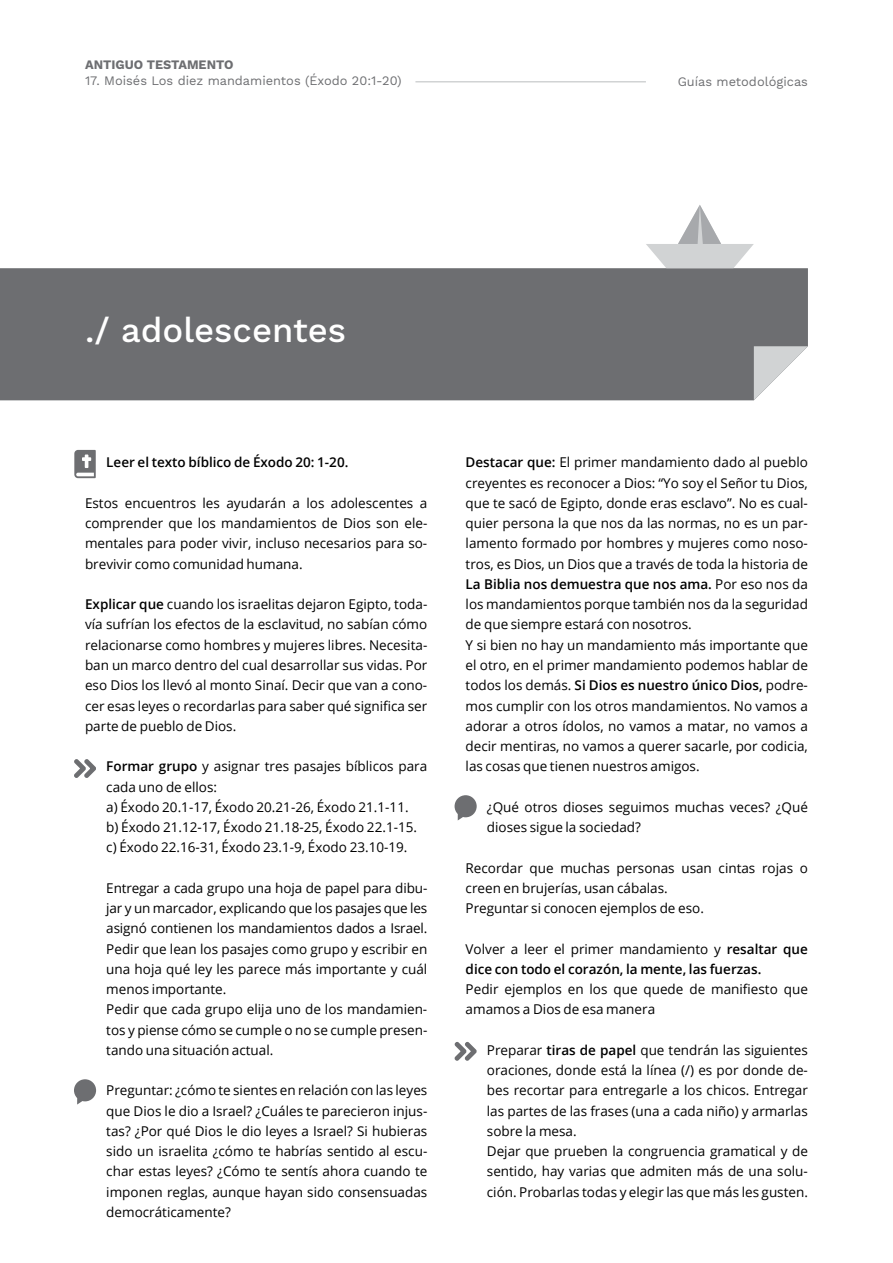
<style>
.page{position:relative;width:893px;height:1263px;background:#fff}
.page>*{position:absolute;margin:0;border:0;box-sizing:border-box;transform-origin:0 0}
.t1{font:500 34.5px "Work Sans";color:#fff}
.t2{font:13.5px/20.2px "Open Sans";color:#000}
.t3{font:600 13.5px/20.2px "Open Sans";color:#000}
.t4{font:12.75px "Work Sans";color:#6d6e71}
.t5{font:700 12.75px "Work Sans";color:#6d6e71}
.s1{font-weight:600}
.s2{font-weight:400}
</style>
<div class="page">
<div style="left:0;top:268px;width:808px;height:132px;background:#6d6e71"></div>
<svg style="left:754px;top:346px;width:54px;height:54px"></svg>
<svg style="left:74px;top:1079px;width:22px;height:25px"></svg>
<svg style="left:455px;top:795px;width:22px;height:25px"></svg>
<svg style="left:74px;top:450px;width:22px;height:28px"></svg>
<svg style="left:74px;top:759px;width:22px;height:19px"></svg>
<svg style="left:454px;top:1041px;width:23px;height:20px"></svg>
<hr style="left:415px;top:81px;width:231px;height:2px;background:#d1d3d4">
<svg style="left:646px;top:205px;width:108px;height:63px"></svg>
<p class="t5" style="left:85px;top:58px;width:150px">ANTIGUO TESTAMENTO</p>
<p class="t4" style="left:85px;top:73px;width:318px">17. Moisés Los diez mandamientos (Éxodo 20:1-20)</p>
<p class="t4" style="left:678px;top:74px;width:132px">Guías metodológicas</p>
<h1 class="t1" style="left:85px;top:310px;width:263px">./ adolescentes</h1>
<p class="t3" style="left:106px;top:452px;width:244px">Leer el texto bíblico de Éxodo 20: 1-20.</p>
<p class="t2" style="left:85px;top:493px;width:344px;text-align:justify">Estos encuentros les ayudarán a los adolescentes a comprender que los mandamientos de Dios son ele&shy;mentales para poder vivir, incluso necesarios para so&shy;brevivir como comunidad humana.</p>
<p class="t2" style="left:85px;top:594px;width:344px;text-align:justify"><span class="s1">Explicar que</span> cuando los israelitas dejaron Egipto, toda&shy;vía sufrían los efectos de la esclavitud, no sabían cómo relacionarse como hombres y mujeres libres. Necesita&shy;ban un marco dentro del cual desarrollar sus vidas. Por eso Dios los llevó al monto Sinaí. Decir que van a cono&shy;cer esas leyes o recordarlas para saber qué significa ser parte de pueblo de Dios.</p>
<p class="t2" style="left:106px;top:756px;width:323px"><span class="s1">Formar grupo</span> y asignar tres pasajes bíblicos para cada uno de ellos:<br>a) Éxodo 20.1-17, Éxodo 20.21-26, Éxodo 21.1-11.<br>b) Éxodo 21.12-17, Éxodo 21.18-25, Éxodo 22.1-15. c) Éxodo 22.16-31, Éxodo 23.1-9, Éxodo 23.10-19.</p>
<p class="t2" style="left:106px;top:877px;width:323px">Entregar a cada grupo una hoja de papel para dibu&shy;jar y un marcador, explicando que los pasajes que les asignó contienen los mandamientos dados a Israel.<br>Pedir que lean los pasajes como grupo y escribir en una hoja qué ley les parece más importante y cuál menos importante.<br>Pedir que cada grupo elija uno de los mandamien&shy;tos y piense cómo se cumple o no se cumple presen&shy;tando una situación actual.</p>
<p class="t2" style="left:106px;top:1080px;width:323px;text-align:justify">Preguntar: ¿cómo te sientes en relación con las leyes que Dios le dio a Israel? ¿Cuáles te parecieron injus&shy;tas? ¿Por qué Dios le dio leyes a Israel? Si hubieras sido un israelita ¿cómo te habrías sentido al escu&shy;char estas leyes? ¿Cómo te sentís ahora cuando te imponen reglas, aunque hayan sido consensuadas democráticamente?</p>
<p class="t2" style="left:466px;top:452px;width:344px"><span class="s1">Destacar que:</span> El primer mandamiento dado al pueblo creyentes es reconocer a Dios: “Yo soy el Señor tu Dios, que te sacó de Egipto, donde eras esclavo”. No es cual&shy;quier persona la que nos da las normas, no es un par&shy;lamento formado por hombres y mujeres como noso&shy;tros, es Dios, un Dios que a través de toda la historia de <span class="s1">La Biblia nos demuestra que nos ama.</span> Por eso nos da los mandamientos porque también nos da la seguridad de que siempre estará con nosotros.<br>Y si bien no hay un mandamiento más importante que el otro, en el primer mandamiento podemos hablar de todos los demás. <span class="s1">Si Dios es nuestro único Dios,</span> podre&shy;mos cumplir con los otros mandamientos. No vamos a adorar a otros ídolos, no vamos a matar, no vamos a decir mentiras, no vamos a querer sacarle, por codicia, las cosas que tienen nuestros amigos.</p>
<p class="t2" style="left:487px;top:796px;width:323px">¿Qué otros dioses seguimos muchas veces? ¿Qué dioses sigue la sociedad?</p>
<p class="t2" style="left:466px;top:857px;width:344px">Recordar que muchas personas usan cintas rojas o creen en brujerías, usan cábalas.<br>Preguntar si conocen ejemplos de eso.</p>
<p class="t3" style="left:466px;top:938px;width:344px"><span class="s2">Volver a leer el primer mandamiento y</span> resaltar que dice con todo el corazón, la mente, las fuerzas.</p>
<p class="t2" style="left:466px;top:979px;width:344px">Pedir ejemplos en los que quede de manifiesto que amamos a Dios de esa manera</p>
<p class="t2" style="left:487px;top:1039px;width:323px">Preparar <span class="s1">tiras de papel</span> que tendrán las siguientes oraciones, donde está la línea (/) es por donde de&shy;bes recortar para entregarle a los chicos. Entregar las partes de las frases (una a cada niño) y armarlas sobre la mesa.<br>Dejar que prueben la congruencia gramatical y de sentido, hay varias que admiten más de una solu&shy;ción. Probarlas todas y elegir las que más les gusten.</p>
</div>
